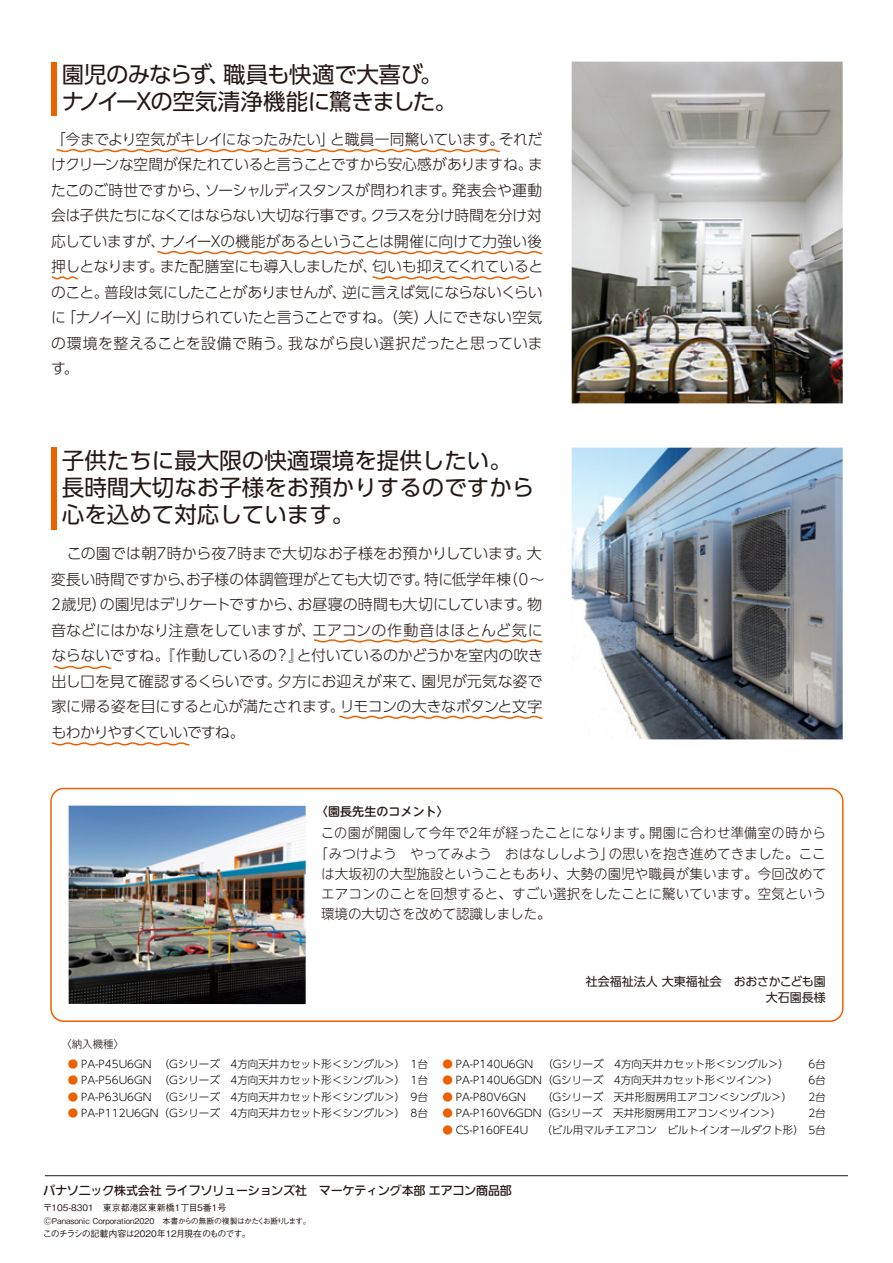
<style>
.page{position:relative;width:893px;height:1263px;background:#fff}
.page>*{position:absolute;margin:0;border:0;box-sizing:border-box;transform-origin:0 0}
.t1{font:22.5px/27px "UD Shin Go Pr 6";color:#231815}
.t2{font:22.5px/27px "UD Shin Go Pr 6";letter-spacing:-.02em;color:#231815}
.t3{font:300 15px/25.5px "UD Shin Go Pr 6";letter-spacing:-.01em;color:#231815;text-align:justify}
.t4{font:300 13.65px/20.2px "UD Shin M Go Pr 6";letter-spacing:.01em;color:#231815;text-align:justify;scale:.96 1}
.t5{font:12px "PUD Go Dp M";letter-spacing:-.015em;color:#231815}
.t6{font:12px/16.5px "UD Shin Go Pr 6";color:#231815;text-align:right}
.t7{font:500 12px "UD Shin M Go Pr 6";letter-spacing:.005em;color:#231815}
.t8{font:300 10.5px/16.5px "UD Shin Go Pr 6";color:#000;text-align:justify}
.t9{font:300 10.5px "UD Shin Go Pr 6";color:#221714}
.t10{font:500 9px "Gothic BBB Pr 6";letter-spacing:-.065em;color:#231815}
.t11{font:500 9px "Gothic BBB Pr 6";color:#231815}
.t12{font:500 7.95px "Gothic BBB Pr 6";color:#231815}
.s1{color:#eb6100}
</style>
<div class="page">
<div style="left:51px;top:62px;width:6px;height:53px;background:#eb6100"></div>
<div style="left:51px;top:448px;width:6px;height:82px;background:#eb6100"></div>
<hr style="left:45px;top:1175px;width:803px;height:1px;background:#231815">
<img style="left:572px;top:62px;width:271px;height:341px">
<img style="left:572px;top:448px;width:271px;height:291px">
<svg style="left:53px;top:665px;width:59px;height:4px"></svg>
<div style="left:50px;top:788px;width:793px;height:234px;border:2px solid #eb6100;border-radius:13px"></div>
<img style="left:69px;top:806px;width:237px;height:198px">
<svg style="left:157px;top:251px;width:386px;height:4px"></svg>
<svg style="left:51px;top:742px;width:139px;height:4px"></svg>
<svg style="left:339px;top:715px;width:204px;height:4px"></svg>
<svg style="left:314px;top:639px;width:229px;height:4px"></svg>
<svg style="left:56px;top:149px;width:444px;height:4px"></svg>
<svg style="left:372px;top:276px;width:158px;height:4px"></svg>
<svg style="left:51px;top:276px;width:27px;height:4px"></svg>
<h1 class="t2" style="left:62px;top:60px;width:397px">園児のみならず、職員も快適で大喜び。ナノイーXの空気清浄機能に驚きました。</h1>
<p class="t3" style="left:51px;top:126px;width:493px">「今までより空気がキレイになったみたい」と職員一同驚いています。それだけクリーンな空間が保たれていると言うことですから安心感がありますね。またこのご時世ですから、ソーシャルディスタンスが問われます。発表会や運動会は子供たちになくてはならない大切な行事です。クラスを分け時間を分け対応していますが、ナノイーXの機能があるということは開催に向けて力強い後押しとなります。また配膳室にも導入しましたが、匂いも抑えてくれているとのこと。普段は気にしたことがありませんが、逆に言えば気にならないくらいに「ナノイーX」に助けられていたと言うことですね。（笑）人にできない空気の環境を整えることを設備で賄う。我ながら良い選択だったと思っています。</p>
<h1 class="t1" style="left:62px;top:446px;width:474px">子供たちに最大限の快適環境を提供したい。長時間大切なお子様をお預かりするのですから心を込めて対応しています。</h1>
<p class="t3" style="left:51px;top:540px;width:495px;text-align:left">　この園では朝7時から夜7時まで大切なお子様をお預かりしています。大変長い時間ですから、お子様の体調管理がとても大切です。特に低学年棟（０～2歳児）の園児はデリケートですから、お昼寝の時間も大切にしています。物音などにはかなり注意をしていますが、エアコンの作動音はほとんど気にならないですね。『作動しているの？』と付いているのかどうかを室内の吹き出し口を見て確認するくらいです。夕方にお迎えが来て、園児が元気な姿で家に帰る姿を目にすると心が満たされます。リモコンの大きなボタンと文字もわかりやすくていいですね。</p>
<p class="t7" style="left:316px;top:801px;width:134px">〈園長先生のコメント〉</p>
<p class="t4" style="left:321px;top:822px;width:527px">この園が開園して今年で2年が経ったことになります。開園に合わせ準備室の時から｢みつけよう　やってみよう　おはなししよう｣の思いを抱き進めてきました。ここは大坂初の大型施設ということもあり、大勢の園児や職員が集います。今回改めてエアコンのことを回想すると、すごい選択をしたことに驚いています。空気という環境の大切さを改めて認識しました。</p>
<p class="t6" style="left:586px;top:973px;width:242px">社会福祉法人 大東福祉会 おおさかこども園大石園長様</p>
<p class="t9" style="left:61px;top:1036px;width:64px">〈納入機種〉</p>
<p class="t8" style="left:68px;top:1055px;width:350px"><span class="s1">●</span> PA-P45U6GN （Gシリーズ　4方向天井カセット形＜シングル＞）　</p>
<p class="t8" style="left:68px;top:1072px;width:350px"><span class="s1">●</span> PA-P56U6GN （Gシリーズ　4方向天井カセット形＜シングル＞）　</p>
<p class="t8" style="left:68px;top:1088px;width:350px"><span class="s1">●</span> PA-P63U6GN （Gシリーズ　4方向天井カセット形＜シングル＞）　</p>
<p class="t8" style="left:68px;top:1105px;width:339px"><span class="s1">●</span> PA-P112U6GN（Gシリーズ　4方向天井カセット形＜シングル＞）</p>
<p class="t8" style="left:410px;top:1055px;width:19px">1台1台9台8台</p>
<p class="t8" style="left:442px;top:1055px;width:348px"><span class="s1">●</span> PA-P140U6GN （Gシリーズ　4方向天井カセット形＜シングル＞）</p>
<p class="t8" style="left:808px;top:1055px;width:19px">6台6台2台2台</p>
<p class="t8" style="left:442px;top:1072px;width:337px"><span class="s1">●</span> PA-P140U6GDN（Gシリーズ　4方向天井カセット形＜ツイン＞）</p>
<p class="t8" style="left:442px;top:1088px;width:85px"><span class="s1">●</span> PA-P80V6GN</p>
<p class="t8" style="left:542px;top:1088px;width:252px">（Gシリーズ　天井形厨房用エアコン＜シングル＞）</p>
<p class="t8" style="left:442px;top:1105px;width:340px"><span class="s1">●</span> PA-P160V6GDN（Gシリーズ　天井形厨房用エアコン＜ツイン＞）</p>
<p class="t8" style="left:442px;top:1121px;width:385px"><span class="s1">●</span> CS-P160FE4U （ビル用マルチエアコン　ビルトインオールダクト形） 5台</p>
<p class="t5" style="left:43px;top:1181px;width:470px">パナソニック株式会社 ライフソリューションズ社　マーケティング本部 エアコン商品部</p>
<p class="t11" style="left:43px;top:1201px;width:185px">〒105-8301　東京都港区東新橋1丁目5番1号</p>
<p class="t12" style="left:44px;top:1215px;width:268px">ⒸPanasonic Corporation2020　本書からの無断の複製はかたくお断りします。</p>
<p class="t10" style="left:43px;top:1226px;width:210px">このチラシの記載内容は2020年12月現在のものです。</p>
</div>
